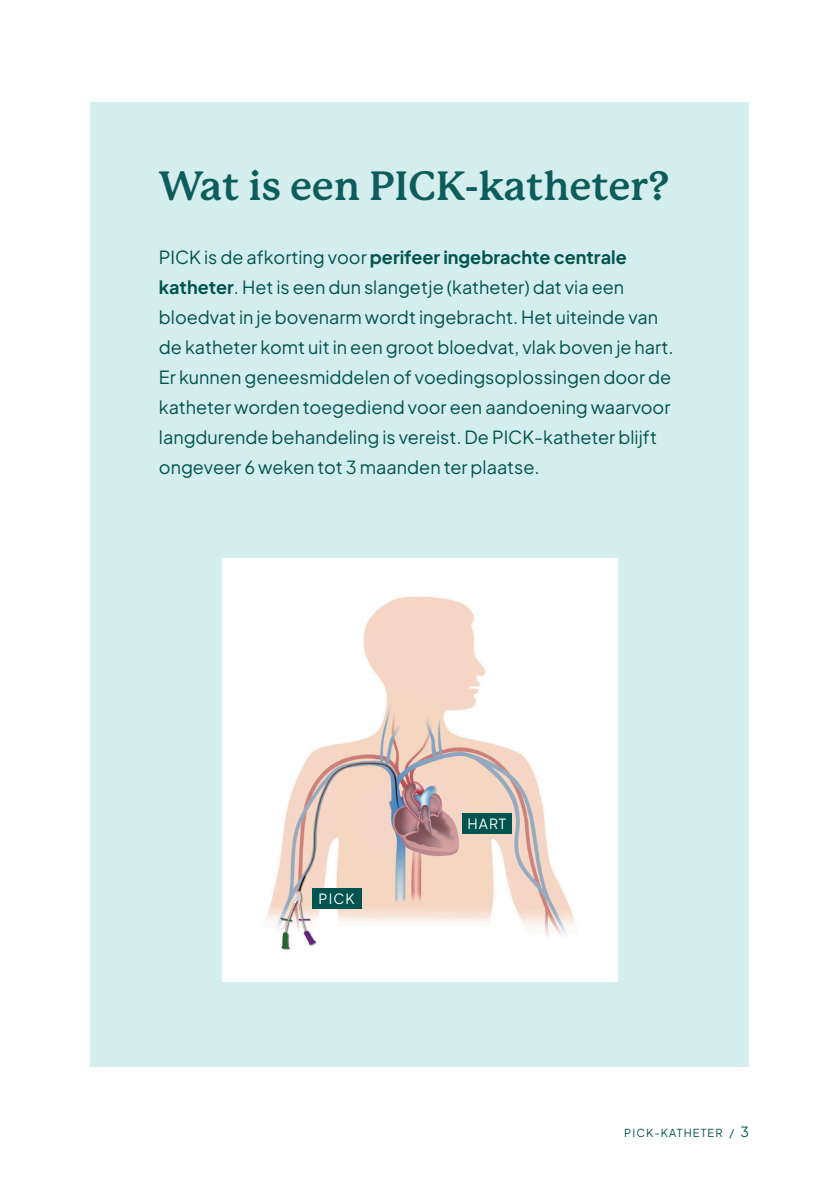
<style>
.page{position:relative;width:840px;height:1191px;background:#fff}
.page>*{position:absolute;margin:0;border:0;box-sizing:border-box;transform-origin:0 0}
.t1{font:700 40px "P22 Mackinac Pro";color:#0c5d5b}
.Tekst{font:18px/30px "Plus Jakarta Sans";color:#01534f}
.Tekst-2{font:14px "Plus Jakarta Sans";letter-spacing:.075em;color:#fff}
.t2{font:11px "Plus Jakarta Sans";letter-spacing:.1em;color:#01534f}
.s1{font-weight:700}
.s2{font-size:14px}
</style>
<div class="page">
<div style="left:91px;top:102px;width:657px;height:964px;background:#d4eded"></div>
<div style="left:222px;top:558px;width:395px;height:423px;background:#fff"></div>
<img style="left:266px;top:596px;width:310px;height:355px">
<div style="left:462px;top:813px;width:49px;height:21px;background:#01534f"></div>
<div style="left:312px;top:888px;width:49px;height:21px;background:#01534f"></div>
<h1 class="t1" style="left:159px;top:163px;width:512px">Wat is een PICK-katheter?</h1>
<p class="Tekst" style="left:159px;top:240px;width:515px">PICK is de afkorting voor <span class="s1">perifeer ingebrachte centrale katheter</span>. Het is een dun slangetje (katheter) dat via een bloedvat in je bovenarm wordt ingebracht. Het uiteinde van de katheter komt uit in een groot bloedvat, vlak boven je hart.<br>Er kunnen geneesmiddelen of voedingsoplossingen door de katheter worden toegediend voor een aandoening waarvoor langdurende behandeling is vereist. De PICK-katheter blijft ongeveer 6 weken tot 3 maanden ter plaatse.</p>
<p class="Tekst-2" style="left:318px;top:887px;width:37px">PICK</p>
<p class="Tekst-2" style="left:467px;top:812px;width:40px">HART</p>
<p class="t2" style="left:624px;top:1123px;width:126px">PICK-KATHETER / <span class="s2">3</span></p>
</div>
